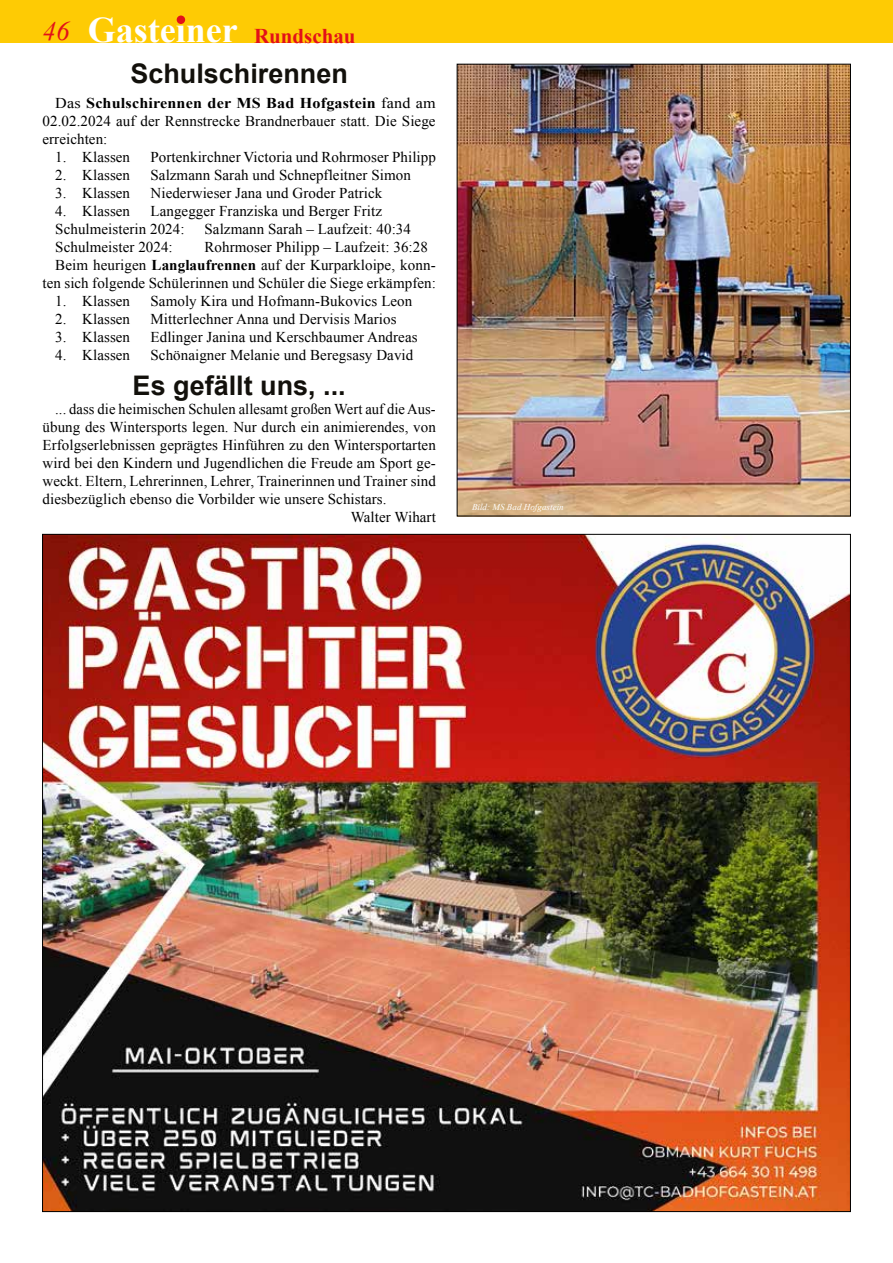
<style>
.page{position:relative;width:893px;height:1263px;background:#fff}
.page>*{position:absolute;margin:0;border:0;box-sizing:border-box;transform-origin:0 0}
.t1{font:700 36px "Times New Roman";color:#fff}
.t2{font:700 27px "Arial";color:#12100b}
.t3{font:15px/18px "Times New Roman";letter-spacing:.005em;color:#000}
.t4{font:15px/18px "Times New Roman";letter-spacing:.005em;color:#000;text-align:justify;scale:1.08 1}
.t5{font:italic 9px "Times New Roman";letter-spacing:.005em;color:#fff}
.s1{font-weight:400;font-style:italic;font-size:27px;color:#e31019}
.s2{font-size:21px;color:#e31019}
.s3{font-weight:700}
</style>
<div class="page">
<div style="left:0;top:0;width:893px;height:43px;background:#fecb04"></div>
<div style="left:177px;top:16px;width:8px;height:8px;background:#e31019;border-radius:50%"></div>
<img style="left:44px;top:536px;width:805px;height:674px">
<img style="left:459px;top:66px;width:390px;height:448px">
<h1 class="t1" style="left:43px;top:5px;width:315px"><span class="s1">46</span> Gasteiner <span class="s2">Rundschau</span></h1>
<h2 class="t2" style="left:130px;top:56px;width:219px">Schulschirennen</h2>
<p class="t4" style="left:43px;top:94px;width:366px;text-indent:13px">Das <span class="s3">Schulschirennen der MS Bad Hofgastein</span> fand am 02.02.2024 auf der Rennstrecke Brandnerbauer statt. Die Siege erreichten:</p>
<p class="t3" style="left:55px;top:148px;width:76px">1. Klassen</p>
<p class="t3" style="left:151px;top:148px;width:287px">Portenkirchner Victoria und Rohrmoser Philipp</p>
<p class="t3" style="left:55px;top:166px;width:76px">2. Klassen</p>
<p class="t3" style="left:151px;top:166px;width:262px">Salzmann Sarah und Schnepfleitner Simon</p>
<p class="t3" style="left:55px;top:184px;width:76px">3. Klassen</p>
<p class="t3" style="left:151px;top:184px;width:233px">Niederwieser Jana und Groder Patrick</p>
<p class="t3" style="left:55px;top:202px;width:76px">4. Klassen</p>
<p class="t3" style="left:55px;top:202px;width:328px;text-indent:95px">Langegger Franziska und Berger Fritz<br>Schulmeisterin 2024:</p>
<p class="t3" style="left:205px;top:220px;width:208px">Salzmann Sarah – Laufzeit: 40:34</p>
<p class="t3" style="left:55px;top:238px;width:119px">Schulmeister 2024:</p>
<p class="t3" style="left:205px;top:238px;width:225px">Rohrmoser Philipp – Laufzeit: 36:28</p>
<p class="t3" style="left:55px;top:256px;width:382px">Beim heurigen <span class="s3">Langlaufrennen</span> auf der Kurparkloipe, konn-</p>
<p class="t3" style="left:43px;top:274px;width:395px">ten sich folgende Schülerinnen und Schüler die Siege erkämpfen:</p>
<p class="t3" style="left:55px;top:292px;width:76px">1. Klassen</p>
<p class="t3" style="left:151px;top:292px;width:263px">Samoly Kira und Hofmann-Bukovics Leon</p>
<p class="t3" style="left:55px;top:310px;width:76px">2. Klassen</p>
<p class="t3" style="left:151px;top:310px;width:248px">Mitterlechner Anna und Dervisis Marios</p>
<p class="t3" style="left:55px;top:328px;width:76px">3. Klassen</p>
<p class="t3" style="left:151px;top:328px;width:269px">Edlinger Janina und Kerschbaumer Andreas</p>
<p class="t3" style="left:55px;top:346px;width:76px">4. Klassen</p>
<p class="t3" style="left:151px;top:346px;width:264px">Schönaigner Melanie und Beregsasy David</p>
<h2 class="t2" style="left:133px;top:368px;width:215px">Es gefällt uns, ...</h2>
<p class="t3" style="left:55px;top:400px;width:382px">... dass die heimischen Schulen allesamt großen Wert auf die Aus-</p>
<p class="t3" style="left:43px;top:418px;width:395px">übung des Wintersports legen. Nur durch ein animierendes, von</p>
<p class="t3" style="left:43px;top:436px;width:395px">Erfolgserlebnissen geprägtes Hinführen zu den Wintersportarten</p>
<p class="t3" style="left:43px;top:454px;width:395px">wird bei den Kindern und Jugendlichen die Freude am Sport ge-</p>
<p class="t3" style="left:43px;top:472px;width:395px">weckt. Eltern, Lehrerinnen, Lehrer, Trainerinnen und Trainer sind</p>
<p class="t3" style="left:43px;top:490px;width:345px">diesbezüglich ebenso die Vorbilder wie unsere Schistars.</p>
<p class="t3" style="left:351px;top:508px;width:87px">Walter Wihart</p>
<p class="t5" style="left:472px;top:501px;width:93px">Bild: MS Bad Hofgastein</p>
</div>
